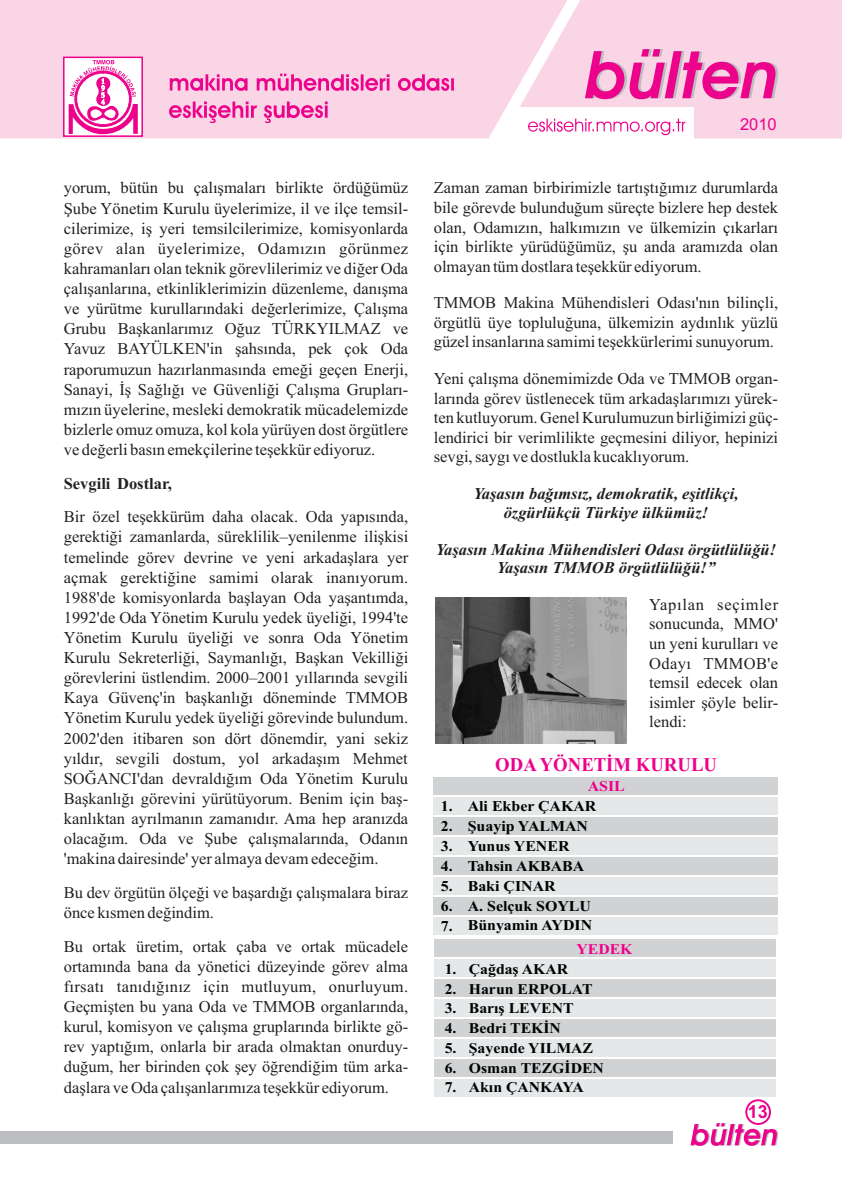
<style>
.page{position:relative;width:842px;height:1183px;background:#fff}
.page>*{position:absolute;margin:0;border:0;box-sizing:border-box;transform-origin:0 0}
.t1{font:700 19.5px "Times New Roman";color:#ed028c;scale:.96 1}
.t2{font:700 18px "Arial";color:#ed028c}
.t3{font:16.5px/20.1px "Times New Roman";color:#231f20;text-align:justify}
.t4{font:italic 700 16.5px/19.5px "Times New Roman";color:#231f20;text-align:center}
.t5{font:700 16.5px "Times New Roman";color:#231f20}
.t6{font:16.5px "Arial";color:#ed028c}
.t7{font:700 15px/20px "Times New Roman";color:#010202;text-align:justify;scale:1.06 1}
.t8{font:700 15px "Times New Roman";color:#ed028c;scale:1.06 1}
.t9{font:700 14.85px/19.8px "Times New Roman";color:#010202;scale:1.06 1}
.t10{font:700 14.85px "Times New Roman";color:#ed028c;scale:1.06 1}
</style>
<div class="page">
<div style="left:0;top:0;width:842px;height:138px;background:#fad5e5"></div>
<svg style="left:585px;top:49px;width:193px;height:50px;background:#ee7abc"></svg>
<svg style="left:528px;top:119px;width:157px;height:16px"></svg>
<svg style="left:169px;top:74px;width:285px;height:49px;background:#f7a7d1"></svg>
<svg style="left:690px;top:1122px;width:88px;height:23px"></svg>
<div style="left:745px;top:1098px;width:26px;height:26px;border:2px solid #ed028c;border-radius:50%"></div>
<div style="left:0;top:1130px;width:673px;height:13px;background:#bcbdc0"></div>
<svg style="left:62px;top:56px;width:82px;height:82px"></svg>
<div style="left:434px;top:917px;width:344px;height:17px;background:#e6e7e9"></div>
<div style="left:434px;top:796px;width:344px;height:18px;background:#e6e7e9"></div>
<div style="left:434px;top:816px;width:344px;height:18px;background:#d1d2d4"></div>
<div style="left:434px;top:836px;width:344px;height:18px;background:#e6e7e9"></div>
<div style="left:434px;top:857px;width:344px;height:17px;background:#d1d2d4"></div>
<div style="left:434px;top:877px;width:344px;height:17px;background:#e6e7e9"></div>
<div style="left:434px;top:897px;width:344px;height:17px;background:#d1d2d4"></div>
<div style="left:434px;top:776px;width:344px;height:18px;background:#d1d2d4"></div>
<img style="left:435px;top:597px;width:192px;height:146px">
<div style="left:434px;top:1078px;width:341px;height:17px;background:#e6e7e9"></div>
<div style="left:434px;top:959px;width:341px;height:17px;background:#e6e7e9"></div>
<div style="left:434px;top:979px;width:341px;height:17px;background:#d1d2d4"></div>
<div style="left:434px;top:999px;width:341px;height:17px;background:#e6e7e9"></div>
<div style="left:434px;top:1018px;width:341px;height:18px;background:#d1d2d4"></div>
<div style="left:434px;top:1038px;width:341px;height:18px;background:#e6e7e9"></div>
<div style="left:434px;top:1058px;width:341px;height:17px;background:#d1d2d4"></div>
<div style="left:434px;top:939px;width:341px;height:17px;background:#d1d2d4"></div>
<p class="t6" style="left:740px;top:118px;width:38px">2010</p>
<p class="t3" style="left:121px;top:179px;width:289px">bütün bu çalýþmalarý birlikte ördüðümüz</p>
<p class="t3" style="left:434px;top:180px;width:346px;line-height:19.5px">Zaman zaman birbirimizle tartýþtýðýmýz durumlarda bile görevde bulunduðum süreçte bizlere hep destek olan, Odamýzýn, halkýmýzýn ve ülkemizin çýkarlarý için birlikte yürüdüðümüz, þu anda aramýzda olan olmayan tüm dostlara teþekkür ediyorum.</p>
<p class="t3" style="left:434px;top:294px;width:346px;line-height:19.5px">TMMOB Makina Mühendisleri Odasý'nýn bilinçli, örgütlü üye topluluðuna, ülkemizin aydýnlýk yüzlü güzel insanlarýna samimi teþekkürlerimi sunuyorum.</p>
<p class="t3" style="left:434px;top:370px;width:346px;line-height:19.5px">Yeni çalýþma dönemimizde Oda ve TMMOB organ&shy;larýnda görev üstlenecek tüm arkadaþlarýmýzý yürek&shy;ten kutluyorum. Genel Kurulumuzun birliðimizi güç&shy;lendirici bir verimlilikte geçmesini diliyor, hepinizi sevgi, saygý ve dostlukla kucaklýyorum.</p>
<p class="t4" style="left:473px;top:485px;width:267px">Yaþasýn baðýmsýz, demokratik, eþitlikçi, özgürlükçü Türkiye ülkümüz!</p>
<p class="t4" style="left:436px;top:542px;width:342px;line-height:18.3px">Yaþasýn Makina Mühendisleri Odasý örgütlülüðü!<br>Yaþasýn TMMOB örgütlülüðü!”</p>
<p class="t3" style="left:649px;top:596px;width:131px;line-height:19.5px">Yapýlan seçimler sonucunda, MMO' un yeni kurullarý ve Odayý TMMOB'e temsil edecek olan isimler þöyle belir&shy;lendi:</p>
<p class="t1" style="left:495px;top:757px;width:232px">ODA YÖNETÝM KURULU</p>
<p class="t8" style="left:588px;top:780px;width:37px">ASIL</p>
<p class="t7" style="left:441px;top:797px;width:13px">1.<br>2.<br>3.<br>4.<br>5.<br>6.<br>7.</p>
<p class="t7" style="left:468px;top:797px;width:123px;text-align:left">Ali Ekber ÇAKAR<br>Þuayip YALMAN<br>Yunus YENER<br>Tahsin AKBABA<br>Baki ÇINAR<br>A. Selçuk SOYLU<br>Bünyamin AYDIN</p>
<p class="t3" style="left:64px;top:179px;width:346px;text-align:left">yorum,<br>Þube Yönetim Kurulu üyelerimize, il ve ilçe temsil&shy;cilerimize, iþ yeri temsilcilerimize, komisyonlarda görev alan üyelerimize, Odamýzýn görünmez kahramanlarý olan teknik görevlilerimiz ve diðer Oda çalýþanlarýna, etkinliklerimizin düzenleme, danýþma ve yürütme kurullarýndaki deðerlerimize, Çalýþma Grubu Baþkanlarýmýz Oðuz TÜRKYILMAZ ve Yavuz BAYÜLKEN'in þahsýnda, pek çok Oda raporumuzun hazýrlanmasýnda emeði geçen Enerji, Sanayi, Ýþ Saðlýðý ve Güvenliði Çalýþma Gruplarý&shy;mýzýn üyelerine, mesleki demokratik mücadelemizde bizlerle omuz omuza, kol kola yürüyen dost örgütlere ve deðerli basýn emekçilerine teþekkür ediyoruz.</p>
<p class="t5" style="left:64px;top:477px;width:110px">Sevgili Dostlar,</p>
<p class="t3" style="left:64px;top:508px;width:346px">Bir özel teþekkürüm daha olacak. Oda yapýsýnda, gerektiði zamanlarda, süreklilik–yenilenme iliþkisi temelinde görev devrine ve yeni arkadaþlara yer açmak gerektiðine samimi olarak inanýyorum.<br>1988'de komisyonlarda baþlayan Oda yaþantýmda, 1992'de Oda Yönetim Kurulu yedek üyeliði, 1994'te Yönetim Kurulu üyeliði ve sonra Oda Yönetim Kurulu Sekreterliði, Saymanlýðý, Baþkan Vekilliði görevlerini üstlendim. 2000–2001 yýllarýnda sevgili Kaya Güvenç'in baþkanlýðý döneminde TMMOB Yönetim Kurulu yedek üyeliði görevinde bulundum.<br>2002'den itibaren son dört dönemdir, yani sekiz yýldýr, sevgili dostum, yol arkadaþým Mehmet SOÐANCI'dan devraldýðým Oda Yönetim Kurulu Baþkanlýðý görevini yürütüyorum. Benim için baþ&shy;kanlýktan ayrýlmanýn zamanýdýr. Ama hep aranýzda olacaðým. Oda ve Þube çalýþmalarýnda, Odanýn 'makina dairesinde' yer almaya devam edeceðim.</p>
<p class="t3" style="left:64px;top:883px;width:346px">Bu dev örgütün ölçeði ve baþardýðý çalýþmalara biraz önce kýsmen deðindim.</p>
<p class="t3" style="left:64px;top:937px;width:346px">Bu ortak üretim, ortak çaba ve ortak mücadele ortamýnda bana da yönetici düzeyinde görev alma fýrsatý tanýdýðýnýz için mutluyum, onurluyum.<br>Geçmiþten bu yana Oda ve TMMOB organlarýnda, kurul, komisyon ve çalýþma gruplarýnda birlikte gö&shy;rev yaptýðým, onlarla bir arada olmaktan onurduy&shy;duðum, her birinden çok þey öðrendiðim tüm arka&shy;daþlara ve Oda çalýþanlarýmýza teþekkür ediyorum.</p>
<p class="t10" style="left:576px;top:943px;width:54px">YEDEK</p>
<p class="t9" style="left:469px;top:960px;width:129px">Çaðdaþ AKAR<br>Harun ERPOLAT<br>Barýþ LEVENT<br>Bedri TEKÝN<br>Þayende YILMAZ<br>Osman TEZGÝDEN<br>Akýn ÇANKAYA</p>
<p class="t9" style="left:445px;top:960px;width:13px;text-align:justify">1.<br>2.<br>3.<br>4.<br>5.<br>6.<br>7.</p>
<p class="t2" style="left:748px;top:1104px;width:22px">13</p>
</div>
